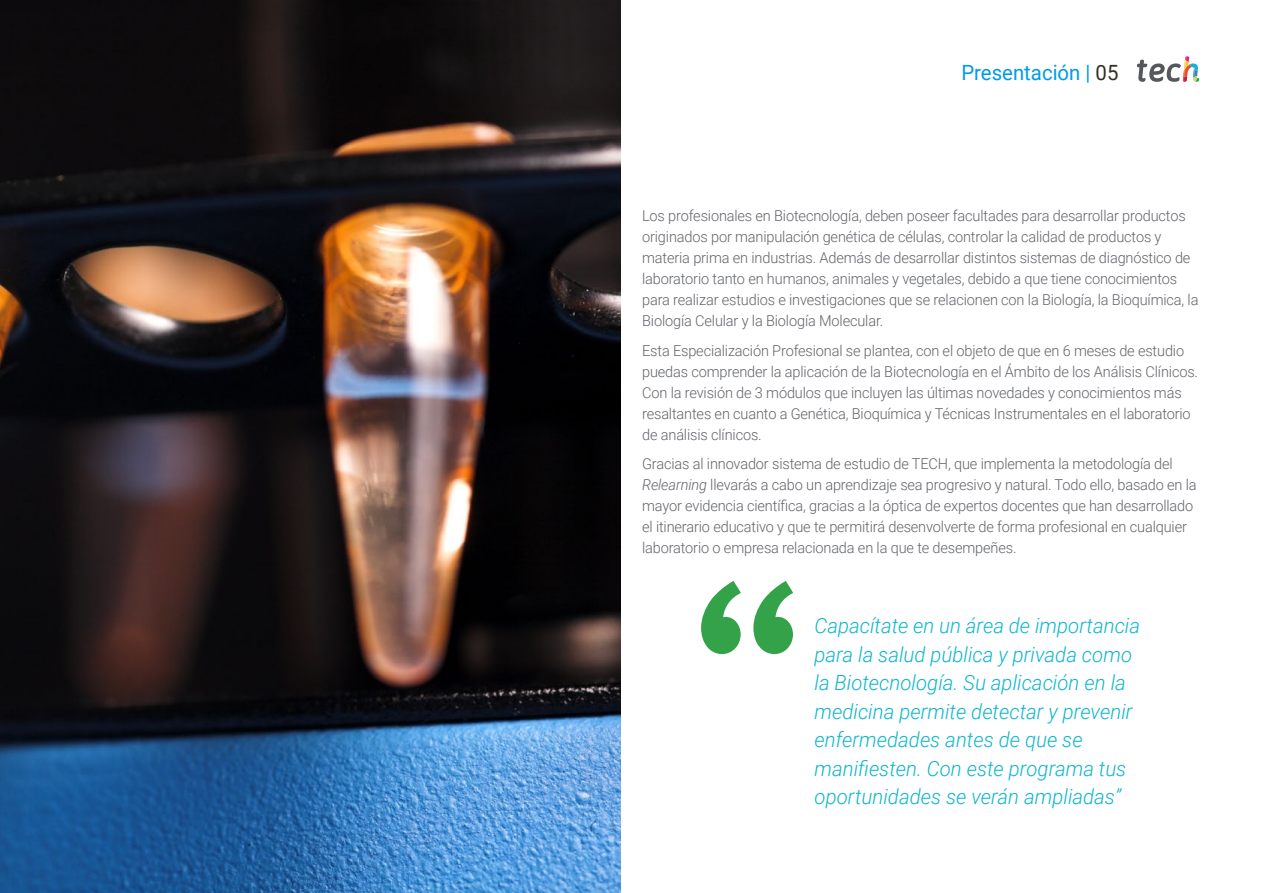
<style>
.page{position:relative;width:1263px;height:893px;background:#fff}
.page>*{position:absolute;margin:0;border:0;box-sizing:border-box;transform-origin:0 0}
.t1{font:italic 300 21px/28.5px "Roboto";color:#0fb6cf}
.t2{font:21px "Roboto";color:#009aeb}
.t3{font:300 15px/21px "Roboto";letter-spacing:-.01em;color:#61646a}
.s1{color:#312e20}
.s2{font-style:italic}
</style>
<div class="page">
<svg style="left:701px;top:581px;width:92px;height:73px"></svg>
<img style="left:0;top:0;width:621px;height:893px">
<svg style="left:1137px;top:56px;width:62px;height:26px"></svg>
<h1 class="t2" style="left:961px;top:57px;width:159px">Presentación | <span class="s1">05</span></h1>
<p class="t3" style="left:642px;top:205px;width:558px">Los profesionales en Biotecnología, deben poseer facultades para desarrollar productos originados por manipulación genética de células, controlar la calidad de productos y materia prima en industrias. Además de desarrollar distintos sistemas de diagnóstico de laboratorio tanto en humanos, animales y vegetales, debido a que tiene conocimientos para realizar estudios e investigaciones que se relacionen con la Biología, la Bioquímica, la Biología Celular y la Biología Molecular.</p>
<p class="t3" style="left:642px;top:339px;width:557px">Esta Especialización Profesional se plantea, con el objeto de que en 6 meses de estudio puedas comprender la aplicación de la Biotecnología en el Ámbito de los Análisis Clínicos.<br>Con la revisión de 3 módulos que incluyen las últimas novedades y conocimientos más resaltantes en cuanto a Genética, Bioquímica y Técnicas Instrumentales en el laboratorio de análisis clínicos.</p>
<p class="t3" style="left:642px;top:453px;width:556px">Gracias al innovador sistema de estudio de TECH, que implementa la metodología del <span class="s2">Relearning</span> llevarás a cabo un aprendizaje sea progresivo y natural. Todo ello, basado en la mayor evidencia científica, gracias a la óptica de expertos docentes que han desarrollado el itinerario educativo y que te permitirá desenvolverte de forma profesional en cualquier laboratorio o empresa relacionada en la que te desempeñes.</p>
<p class="t1" style="left:814px;top:611px;width:327px">Capacítate en un área de importancia para la salud pública y privada como la Biotecnología. Su aplicación en la medicina permite detectar y prevenir enfermedades antes de que se manifiesten. Con este programa tus oportunidades se verán ampliadas”</p>
</div>
